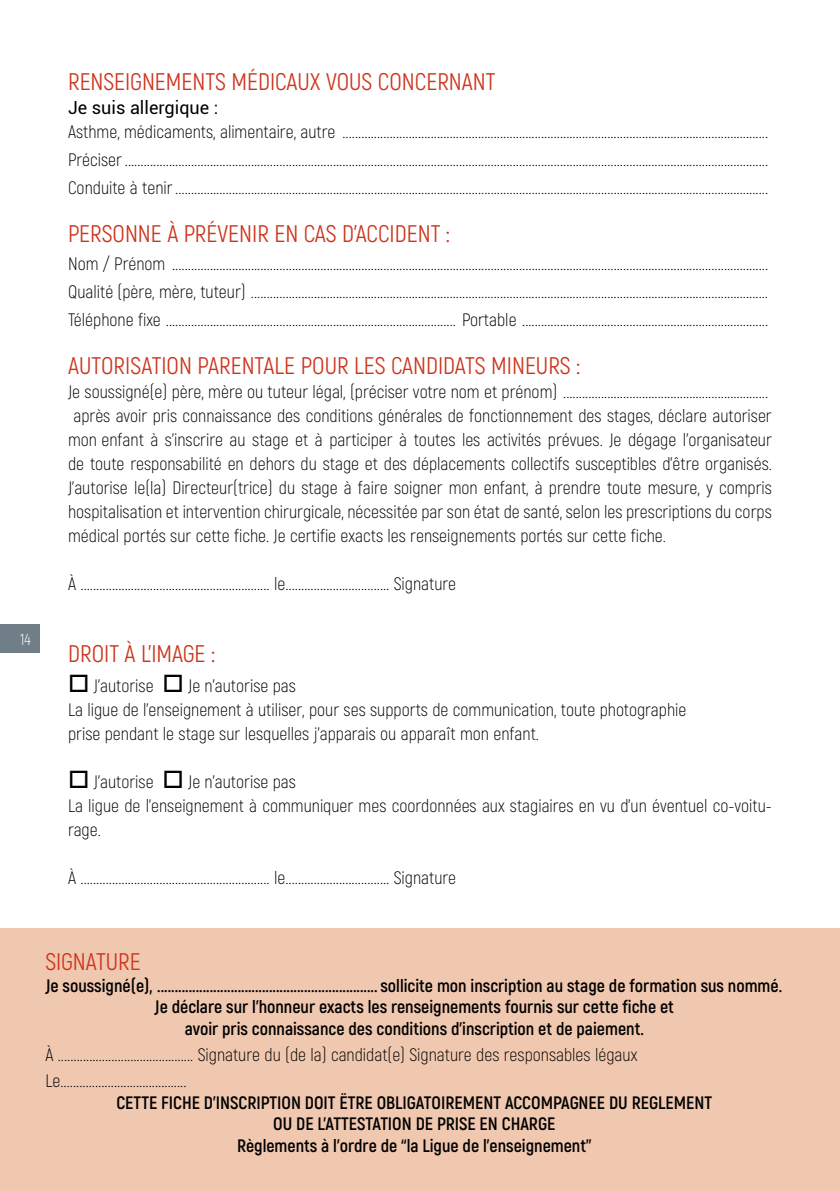
<style>
.page{position:relative;width:840px;height:1191px;background:#fff}
.page>*{position:absolute;margin:0;border:0;box-sizing:border-box;transform-origin:0 0}
.t1{font:24px "Akrobat";color:#cd341c}
.t2{font:300 18px/24px "Akrobat";color:#000}
.t3{font:700 18px/21.6px "Akrobat";color:#000;text-align:center}
.t4{font:18px "Roboto";color:#000}
.t5{font:300 16px "Akrobat";color:#fff}
</style>
<div class="page">
<div style="left:0;top:928px;width:839px;height:263px;background:#f0c7af"></div>
<div style="left:0;top:624px;width:40px;height:28px;background:#707e87"></div>
<p class="t5" style="left:20px;top:630px;width:12px">14</p>
<h1 class="t1" style="left:68px;top:67px;width:429px">RENSEIGNEMENTS MÉDICAUX VOUS CONCERNANT</h1>
<p class="t4" style="left:68px;top:95px;width:151px">Je suis allergique :</p>
<p class="t2" style="left:68px;top:117px;width:701px;line-height:28px;text-align:justify">Asthme, médicaments, alimentaire, autre .......................................................................................................................................<br>Préciser ............................................................................................................................................................................................................<br>Conduite à tenir............................................................................................................................................................................................</p>
<h1 class="t1" style="left:68px;top:219px;width:383px">PERSONNE À PRÉVENIR EN CAS D’ACCIDENT :</h1>
<p class="t2" style="left:68px;top:249px;width:701px;line-height:28px;text-align:justify">Nom / Prénom .............................................................................................................................................................................................<br>Qualité (père, mère, tuteur) ....................................................................................................................................................................<br>Téléphone fixe ............................................................................................ Portable ..............................................................................</p>
<h1 class="t1" style="left:68px;top:351px;width:513px">AUTORISATION PARENTALE POUR LES CANDIDATS MINEURS :</h1>
<p class="t2" style="left:68px;top:379px;width:705px">Je soussigné(e) père, mère ou tuteur légal, (préciser votre nom et prénom) ................................................................. après avoir pris connaissance des conditions générales de fonctionnement des stages, déclare autoriser mon enfant à s’inscrire au stage et à participer à toutes les activités prévues. Je dégage l’organisateur de toute responsabilité en dehors du stage et des déplacements collectifs susceptibles d’être organisés.<br>J’autorise le(la) Directeur(trice) du stage à faire soigner mon enfant, à prendre toute mesure, y compris hospitalisation et intervention chirurgicale, nécessitée par son état de santé, selon les prescriptions du corps médical portés sur cette fiche. Je certifie exacts les renseignements portés sur cette fiche.</p>
<p class="t2" style="left:68px;top:571px;width:389px">À ............................................................ le................................. Signature</p>
<h1 class="t1" style="left:68px;top:639px;width:148px">DROIT À L’IMAGE :</h1>
<p class="t2" style="left:68px;top:673px;width:619px">□ J’autorise □ Je n’autorise pas<br>La ligue de l’enseignement à utiliser, pour ses supports de communication, toute photographie prise pendant le stage sur lesquelles j’apparais ou apparaît mon enfant.</p>
<p class="t2" style="left:68px;top:769px;width:704px">□ J’autorise □ Je n’autorise pas<br>La ligue de l’enseignement à communiquer mes coordonnées aux stagiaires en vu d’un éventuel co-voitu&shy;rage.</p>
<p class="t2" style="left:68px;top:865px;width:389px">À ............................................................ le................................. Signature</p>
<h1 class="t1" style="left:45px;top:947px;width:97px">SIGNATURE</h1>
<p class="t3" style="left:45px;top:974px;width:738px">Je soussigné(e), ............................................................... sollicite mon inscription au stage de formation sus nommé.<br>Je déclare sur l’honneur exacts les renseignements fournis sur cette fiche et<br>avoir pris connaissance des conditions d’inscription et de paiement.</p>
<p class="t2" style="left:45px;top:1041px;width:593px;line-height:26px">À ........................................... Signature du (de la) candidat(e) Signature des responsables légaux<br>Le........................................</p>
<p class="t3" style="left:116px;top:1091px;width:597px">CETTE FICHE D’INSCRI PTION DOIT ËTRE OBLIGATOIREMENT ACCOM PAGN EE DU REGLEMENT<br>OU DE L’ATTESTATION DE PRISE EN CHARGE<br>Règlements à l’ordre de ‘‘la Ligue de l’enseignement’’</p>
</div>
